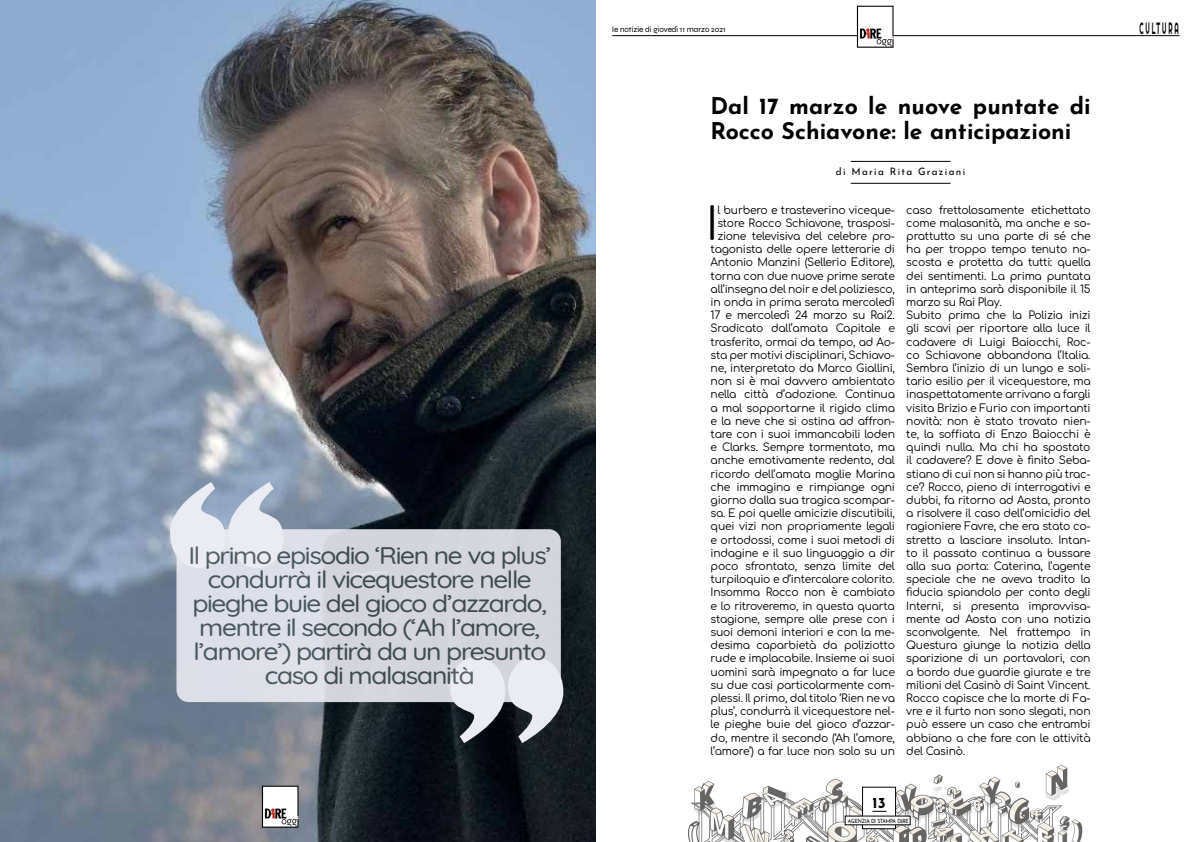
<style>
.page{position:relative;width:1191px;height:842px;background:#fff}
.page>*{position:absolute;margin:0;border:0;box-sizing:border-box;transform-origin:0 0}
.t1{font:44.8px "Comfortaa";color:#000}
.t2{font:300 24px/24px "Quicksand";letter-spacing:-.05em;color:#445258;text-align:center;scale:1.1 1}
.t3{font:700 23px/25px "Josefin Sans";color:#000}
.t4{font:16.4px "Righteous";letter-spacing:.29em;color:#000;scale:.39 1}
.t5{font:700 15px "Josefin Sans";color:#000}
.t6{font:11px/13.2px "Comfortaa";letter-spacing:-.025em;color:#000;text-align:right}
.t7{font:10.2px "Josefin Sans";letter-spacing:.13em;color:#000}
.t8{font:8px "Syne";color:#000}
.t9{font:5.7px "Josefin Sans";letter-spacing:-.04em;color:#000;scale:.88 1}
.s1{font-weight:700}
</style>
<div class="page">
<img style="left:688px;top:764px;width:395px;height:78px">
<hr style="left:850px;top:183px;width:100px;height:1px;background:#000">
<hr style="left:850px;top:161px;width:100px;height:1px;background:#000">
<img style="left:0;top:0;width:595px;height:842px">
<svg style="left:170px;top:482px;width:113px;height:86px;background:#b9c3d4"></svg>
<svg style="left:450px;top:657px;width:113px;height:86px;background:#686b71"></svg>
<svg style="left:176px;top:529px;width:385px;height:173px;background:#d9dae2"></svg>
<hr style="left:612px;top:35px;width:567px;height:1px;background:#000">
<div style="left:862px;top:787px;width:34px;height:42px;background:#fff;border:1px solid #000"></div>
<svg style="left:872px;top:811px;width:14px;height:1px"></svg>
<div style="left:845px;top:816px;width:65px;height:9px;background:#fff"></div>
<img style="left:842px;top:5px;width:74px;height:42px">
<img style="left:247px;top:784px;width:73px;height:43px">
<h2 class="t2" style="left:188px;top:541px;width:331px">Il primo episodio ‘Rien ne va plus’ condurrà il vicequestore nelle pieghe buie del gioco d’azzardo, mentre il secondo (‘Ah l’amore, l’amore’) partirà da un presunto caso di malasanità</h2>
<p class="t8" style="left:612px;top:24px;width:115px">le notizie di giovedì 11 marzo 2021</p>
<h3 class="t3" style="left:710px;top:91px;width:382px">Dal 17 marzo le nuove puntate di<br>Rocco Schiavone: le anticipazioni</h3>
<p class="t7" style="left:836px;top:164px;width:131px">di Maria Rita Graziani</p>
<p class="t6" style="left:710px;top:202px;width:186px">l burbero e trasteverino viceque&shy;store Rocco Schiavone, trasposi&shy;zione televisiva del celebre pro&shy;tagonista delle opere letterarie di Antonio Manzini (Sellerio Editore), torna con due nuove prime serate all’insegna del noir e del poliziesco, in onda in prima serata mercoledì 17 e mercoledì 24 marzo su Rai2.<br>Sradicato dall’amata Capitale e trasferito, ormai da tempo, ad Ao&shy;sta per motivi disciplinari, Schiavo&shy;ne, interpretato da Marco Giallini, non si è mai davvero ambientato nella città d’adozione. Continua a mal sopportarne il rigido clima e la neve che si ostina ad affron&shy;tare con i suoi immancabili loden e Clarks. Sempre tormentato, ma anche emotivamente redento, dal ricordo dell’amata moglie Marina che immagina e rimpiange ogni giorno dalla sua tragica scompar&shy;sa. E poi quelle amicizie discutibili, quei vizi non propriamente legali e ortodossi, come i suoi metodi di indagine e il suo linguaggio a dir poco sfrontato, senza limite del turpiloquio e d’intercalare colorito.<br>Insomma Rocco non è cambiato e lo ritroveremo, in questa quarta stagione, sempre alle prese con i suoi demoni interiori e con la me&shy;desima caparbietà da poliziotto rude e implacabile. Insieme ai suoi uomini sarà impegnato a far luce su due casi particolarmente com&shy;plessi. Il primo, dal titolo ‘Rien ne va plus’, condurrà il vicequestore nel&shy;le pieghe buie del gioco d’azzar&shy;do, mentre il secondo (‘Ah l’amore, l’amore’) a far luce non solo su un</p>
<p class="t6" style="left:906px;top:202px;width:186px;text-align:left">caso frettolosamente etichettato come malasanità, ma anche e so&shy;prattutto su una parte di sé che ha per troppo tempo tenuto na&shy;scosta e protetta da tutti: quella dei sentimenti. La prima puntata in anteprima sarà disponibile il 15 marzo su Rai Play.<br>Subito prima che la Polizia inizi gli scavi per riportare alla luce il cadavere di Luigi Baiocchi, Roc&shy;co Schiavone abbandona l’Italia.<br>Sembra l’inizio di un lungo e soli&shy;tario esilio per il vicequestore, ma inaspettatamente arrivano a fargli visita Brizio e Furio con importanti novità: non è stato trovato nien&shy;te, la soffiata di Enzo Baiocchi è quindi nulla. Ma chi ha spostato il cadavere? E dove è finito Seba&shy;stiano di cui non si hanno più trac&shy;ce? Rocco, pieno di interrogativi e dubbi, fa ritorno ad Aosta, pronto a risolvere il caso dell’omicidio del ragioniere Favre, che era stato co&shy;stretto a lasciare insoluto. Intan&shy;to il passato continua a bussare alla sua porta: Caterina, l’agente speciale che ne aveva tradito la fiducia spiandolo per conto degli<br>Interni, si presenta improvvisa&shy;mente ad Aosta con una notizia sconvolgente. Nel frattempo in<br>Questura giunge la notizia della sparizione di un portavalori, con a bordo due guardie giurate e tre milioni del Casinò di Saint Vincent.<br>Rocco capisce che la morte di Fa&shy;vre e il furto non sono slegati, non può essere un caso che entrambi abbiano a che fare con le attività del Casinò.</p>
<h1 class="t1" style="left:706px;top:183px;width:14px">I</h1>
<h3 class="t5" style="left:872px;top:792px;width:15px">13</h3>
<p class="t9" style="left:848px;top:816px;width:71px">AGENZIA DI STAMPA D<span class="s1">i</span>RE</p>
<h3 class="t4" style="left:1139px;top:17px;width:102px">CULTURA</h3>
</div>
